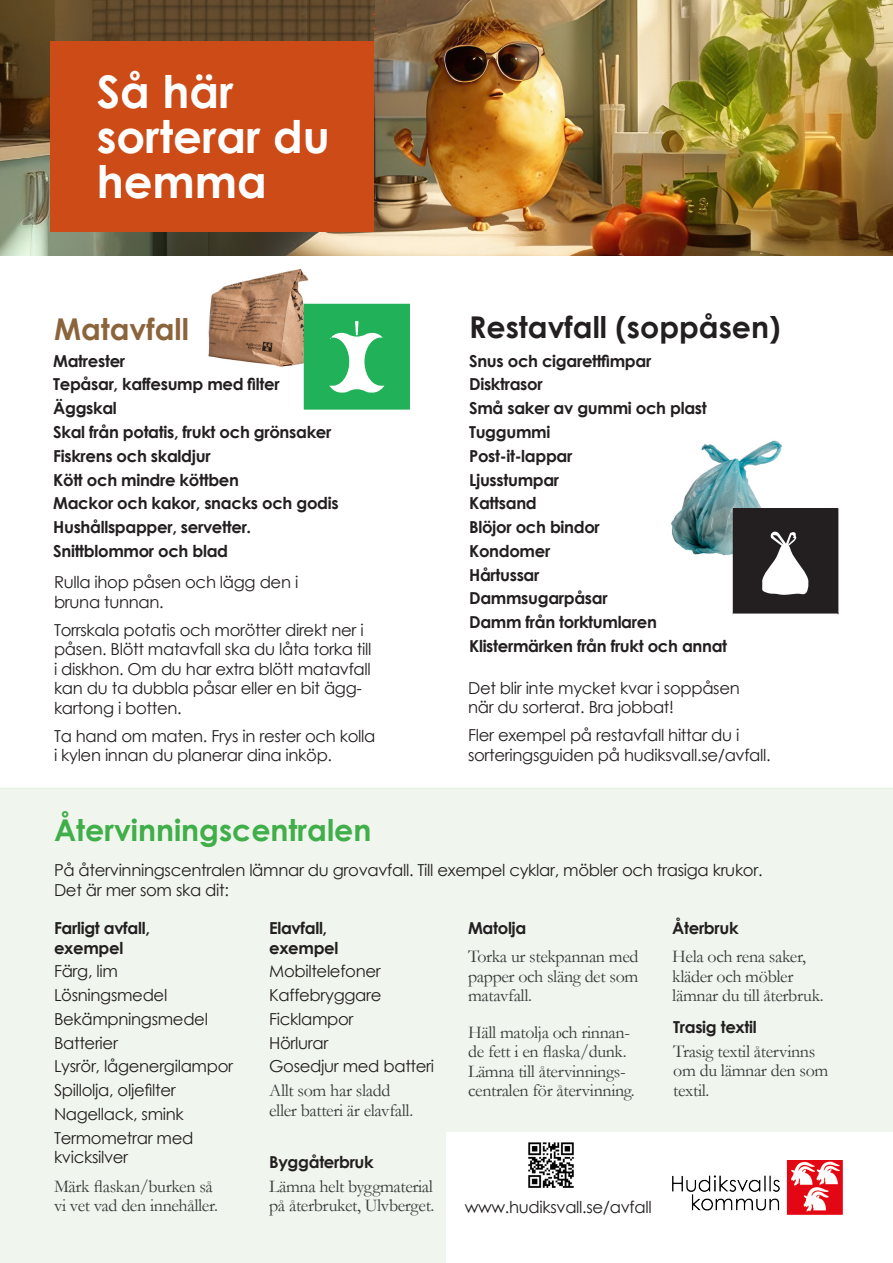
<style>
.page{position:relative;width:893px;height:1263px;background:#fff}
.page>*{position:absolute;margin:0;border:0;box-sizing:border-box;transform-origin:0 0}
.t1{font:700 45px "Century Gothic";color:#fff}
.t2{font:700 30px "Century Gothic";color:#40ae49}
.t3{font:700 30px "Century Gothic";color:#231f20}
.t4{font:700 30px "Century Gothic";color:#8c643c}
.t5{font:18px/19.5px "Garamond";letter-spacing:-.02em;color:#353b39}
.t6{font:16.5px/19.5px "Century Gothic";letter-spacing:-.02em;color:#231f20}
.t7{font:700 16.5px/19.5px "Century Gothic";letter-spacing:-.02em;color:#231f20}
</style>
<div class="page">
<div style="left:0;top:788px;width:893px;height:475px;background:#f0f6ee"></div>
<img style="left:0;top:0;width:893px;height:255px">
<img style="left:671px;top:440px;width:111px;height:140px">
<img style="left:208px;top:269px;width:130px;height:105px">
<img style="left:133px;top:28px;width:57px;height:13px">
<img style="left:190px;top:28px;width:61px;height:13px">
<img style="left:251px;top:28px;width:57px;height:13px">
<img style="left:308px;top:28px;width:66px;height:13px">
<img style="left:374px;top:0;width:25px;height:58px">
<div style="left:446px;top:1132px;width:447px;height:131px;background:#fff"></div>
<img style="left:528px;top:1142px;width:46px;height:46px">
<img style="left:672px;top:1160px;width:171px;height:54px">
<div style="left:51px;top:41px;width:323px;height:191px;background:#cd4b17"></div>
<svg style="left:304px;top:304px;width:106px;height:106px;background:#40bc70"></svg>
<svg style="left:733px;top:508px;width:105px;height:106px;background:#454142"></svg>
<img style="left:133px;top:14px;width:57px;height:14px">
<img style="left:190px;top:14px;width:61px;height:14px">
<img style="left:251px;top:14px;width:57px;height:14px">
<img style="left:308px;top:14px;width:66px;height:14px">
<img style="left:133px;top:0;width:57px;height:14px">
<img style="left:190px;top:0;width:61px;height:14px">
<img style="left:251px;top:0;width:57px;height:14px">
<img style="left:308px;top:0;width:66px;height:14px">
<img style="left:387px;top:0;width:19px;height:27px">
<p class="t1" style="left:97px;top:58px;width:138px">Så här</p>
<p class="t1" style="left:97px;top:103px;width:235px">sorterar du</p>
<p class="t1" style="left:97px;top:148px;width:172px">hemma</p>
<p class="t4" style="left:54px;top:307px;width:136px">Matavfall</p>
<p class="t7" style="left:53px;top:350px;width:73px">Matrester</p>
<p class="t7" style="left:53px;top:374px;width:228px">Tepåsar, kaffesump med filter</p>
<p class="t7" style="left:53px;top:398px;width:65px">Äggskal</p>
<p class="t7" style="left:53px;top:421px;width:280px">Skal från potatis, frukt och grönsaker</p>
<p class="t7" style="left:53px;top:445px;width:159px">Fiskrens och skaldjur</p>
<p class="t7" style="left:53px;top:469px;width:187px">Kött och mindre köttben</p>
<p class="t7" style="left:53px;top:493px;width:287px">Mackor och kakor, snacks och godis</p>
<p class="t7" style="left:53px;top:516px;width:199px">Hushållspapper, servetter.</p>
<p class="t7" style="left:53px;top:540px;width:176px">Snittblommor och blad</p>
<p class="t6" style="left:54px;top:572px;width:246px">Rulla ihop påsen och lägg den i bruna tunnan.</p>
<p class="t6" style="left:54px;top:620px;width:319px">Torrskala potatis och morötter direkt ner i påsen. Blött matavfall ska du låta torka till i diskhon. Om du har extra blött matavfall kan du ta dubbla påsar eller en bit ägg&shy;kartong i botten.</p>
<p class="t6" style="left:54px;top:726px;width:323px">Ta hand om maten. Frys in rester och kolla i kylen innan du planerar dina inköp.</p>
<p class="t2" style="left:54px;top:807px;width:319px">Återvinningscentralen</p>
<p class="t3" style="left:469px;top:304px;width:313px">Restavfall (soppåsen)</p>
<p class="t7" style="left:469px;top:350px;width:184px">Snus och cigarettfimpar</p>
<p class="t7" style="left:469px;top:374px;width:75px">Disktrasor</p>
<p class="t7" style="left:469px;top:398px;width:239px">Små saker av gummi och plast</p>
<p class="t7" style="left:469px;top:421px;width:83px">Tuggummi</p>
<p class="t7" style="left:469px;top:445px;width:105px">Post-it-lappar</p>
<p class="t7" style="left:469px;top:469px;width:92px">Ljusstumpar</p>
<p class="t7" style="left:469px;top:493px;width:69px">Kattsand</p>
<p class="t7" style="left:469px;top:516px;width:132px">Blöjor och bindor</p>
<p class="t7" style="left:469px;top:540px;width:83px">Kondomer</p>
<p class="t7" style="left:469px;top:564px;width:72px">Hårtussar</p>
<p class="t7" style="left:469px;top:588px;width:140px">Dammsugarpåsar</p>
<p class="t7" style="left:469px;top:611px;width:189px">Damm från torktumlaren</p>
<p class="t7" style="left:469px;top:635px;width:260px">Klistermärken från frukt och annat</p>
<p class="t6" style="left:468px;top:678px;width:273px">Det blir inte mycket kvar i soppåsen när du sorterat. Bra jobbat!</p>
<p class="t6" style="left:468px;top:725px;width:304px">Fler exempel på restavfall hittar du i sorteringsguiden på hudiksvall.se/avfall.</p>
<p class="t6" style="left:54px;top:860px;width:710px">På återvinningscentralen lämnar du grovavfall. Till exempel cyklar, möbler och trasiga krukor.<br>Det är mer som ska dit:</p>
<p class="t7" style="left:54px;top:918px;width:98px">Farligt avfall, exempel</p>
<p class="t6" style="left:54px;top:961px;width:65px">Färg, lim</p>
<p class="t6" style="left:54px;top:985px;width:115px">Lösningsmedel</p>
<p class="t6" style="left:54px;top:1009px;width:155px">Bekämpningsmedel</p>
<p class="t6" style="left:54px;top:1033px;width:65px">Batterier</p>
<p class="t6" style="left:54px;top:1056px;width:181px">Lysrör, lågenergilampor</p>
<p class="t6" style="left:54px;top:1080px;width:123px">Spillolja, oljefilter</p>
<p class="t6" style="left:54px;top:1104px;width:131px">Nagellack, smink</p>
<p class="t6" style="left:54px;top:1128px;width:141px">Termometrar med kvicksilver</p>
<p class="t5" style="left:54px;top:1176px;width:165px">Märk flaskan/burken så vi vet vad den innehåller.</p>
<p class="t7" style="left:269px;top:918px;width:71px">Elavfall, exempel</p>
<p class="t6" style="left:269px;top:961px;width:113px">Mobiltelefoner</p>
<p class="t6" style="left:269px;top:985px;width:114px">Kaffebryggare</p>
<p class="t6" style="left:269px;top:1009px;width:86px">Ficklampor</p>
<p class="t6" style="left:269px;top:1033px;width:61px">Hörlurar</p>
<p class="t6" style="left:269px;top:1056px;width:167px">Gosedjur med batteri</p>
<p class="t5" style="left:269px;top:1080px;width:146px">Allt som har sladd eller batteri är elavfall.</p>
<p class="t7" style="left:269px;top:1151px;width:106px">Byggåterbruk</p>
<p class="t5" style="left:269px;top:1176px;width:167px">Lämna helt byggmaterial på återbruket, Ulvberget.</p>
<p class="t7" style="left:468px;top:918px;width:60px">Matolja</p>
<p class="t5" style="left:468px;top:946px;width:172px;text-align:justify">Torka ur stekpannan med papper och släng det som matavfall.</p>
<p class="t5" style="left:468px;top:1022px;width:168px">Häll matolja och rinnan&shy;de fett i en flaska/dunk.<br>Lämna till återvinnings&shy;centralen för återvinning.</p>
<p class="t7" style="left:672px;top:918px;width:68px">Återbruk</p>
<p class="t5" style="left:672px;top:946px;width:153px">Hela och rena saker, kläder och möbler lämnar du till återbruk.</p>
<p class="t7" style="left:673px;top:1016px;width:85px">Trasig textil</p>
<p class="t5" style="left:673px;top:1041px;width:157px">Trasig textil återvinns om du lämnar den som textil.</p>
<p class="t6" style="left:465px;top:1197px;width:188px">www.hudiksvall.se/avfall</p>
</div>
